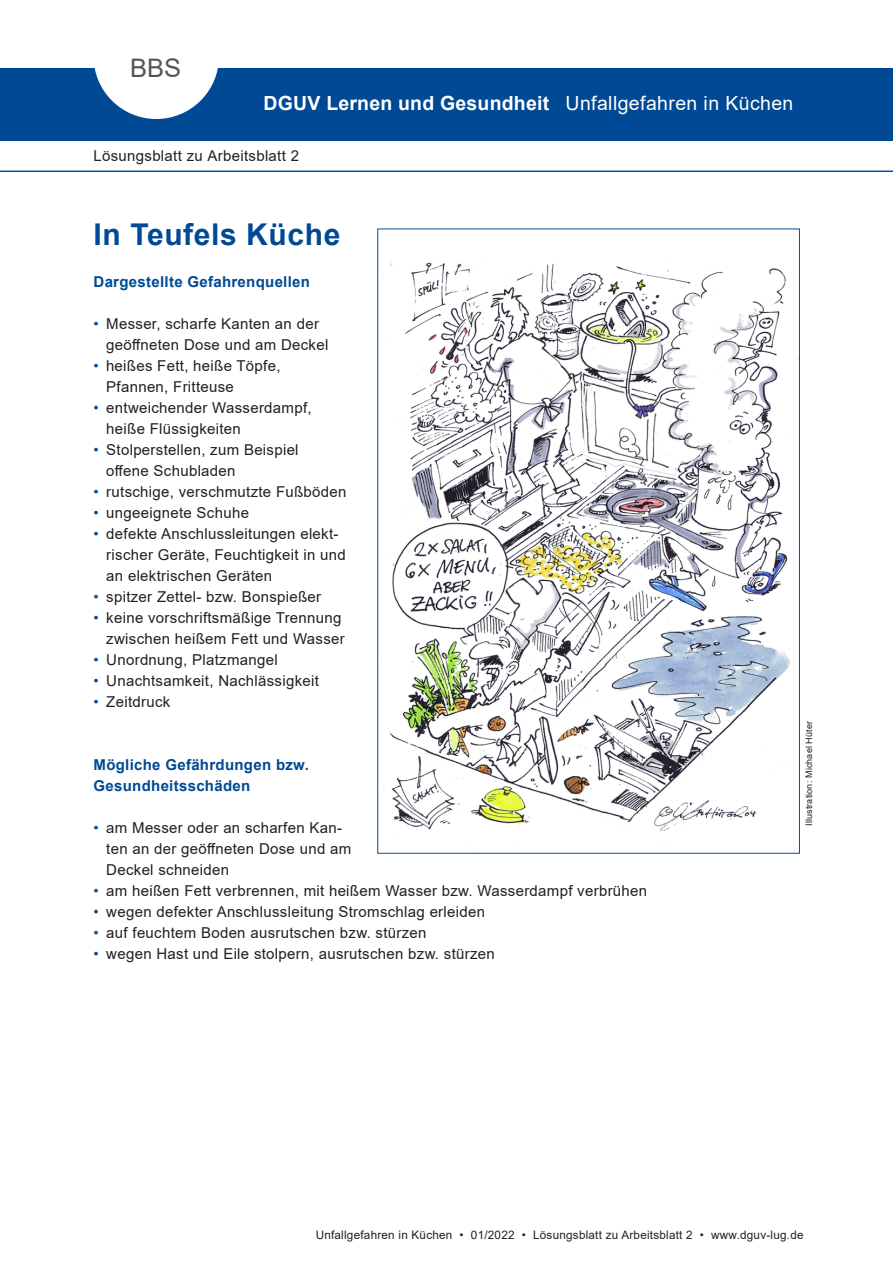
<style>
.page{position:relative;width:893px;height:1263px;background:#fff}
.page>*{position:absolute;margin:0;border:0;box-sizing:border-box;transform-origin:0 0}
.Ueberschrift{font:700 30px "Arial";letter-spacing:.02em;color:#004994}
.head{font:25.5px "Arial";color:#555}
.t1{font:700 19.5px "Arial";letter-spacing:.01em;color:#fff}
.t2{font:19.5px "Arial";letter-spacing:.02em;color:#fff}
.Fliesstext{font:15px/21px "Arial";letter-spacing:.02em;color:#231f20}
.Fliesstext-2{font:700 15px/21px "Arial";letter-spacing:.02em;color:#004994}
.fusszeile{font:11.7px "Arial";letter-spacing:.02em;color:#231f20}
.Bildnachweis{font:9px "Arial";letter-spacing:.015em;color:#231f20}
.s1{color:#01519b}
</style>
<div class="page">
<div style="left:0;top:68px;width:893px;height:72px;background:#004994"></div>
<svg style="left:94px;top:68px;width:124px;height:51px"></svg>
<hr style="left:0;top:171px;width:893px;height:1px;background:#01519b">
<img style="left:381px;top:262px;width:417px;height:585px">
<p class="head" style="left:130px;top:50px;width:53px">BBS</p>
<p class="t1" style="left:264px;top:89px;width:287px">DGUV Lernen und Gesundheit</p>
<p class="t2" style="left:566px;top:90px;width:229px">Unfallgefahren in Küchen</p>
<p class="Fliesstext" style="left:94px;top:145px;width:207px">Lösungsblatt zu Arbeitsblatt 2</p>
<p class="Ueberschrift" style="left:94px;top:213px;width:248px">In Teufels Küche</p>
<p class="Fliesstext-2" style="left:94px;top:271px;width:218px">Dargestellte Gefahrenquellen</p>
<p class="Fliesstext" style="left:106px;top:313px;width:224px;text-indent:-13px"><span class="s1">•</span> Messer, scharfe Kanten an der geöffneten Dose und am Deckel</p>
<p class="Fliesstext" style="left:94px;top:355px;width:188px"><span class="s1">•</span> heißes Fett, heiße Töpfe,</p>
<p class="Fliesstext" style="left:106px;top:376px;width:129px">Pfannen, Fritteuse</p>
<p class="Fliesstext" style="left:94px;top:397px;width:220px"><span class="s1">•</span> entweichender Wasserdampf,</p>
<p class="Fliesstext" style="left:106px;top:418px;width:136px">heiße Flüssigkeiten</p>
<p class="Fliesstext" style="left:94px;top:439px;width:207px"><span class="s1">•</span> Stolperstellen, zum Beispiel</p>
<p class="Fliesstext" style="left:106px;top:460px;width:131px">offene Schubladen</p>
<p class="Fliesstext" style="left:94px;top:481px;width:254px"><span class="s1">•</span> rutschige, verschmutzte Fußböden</p>
<p class="Fliesstext" style="left:94px;top:502px;width:157px"><span class="s1">•</span> ungeeignete Schuhe</p>
<p class="Fliesstext" style="left:106px;top:523px;width:241px;text-indent:-13px"><span class="s1">•</span> defekte Anschlussleitungen elekt&shy;rischer Geräte, Feuchtigkeit in und an elektrischen Geräten</p>
<p class="Fliesstext" style="left:94px;top:586px;width:229px"><span class="s1">•</span> spitzer Zettel- bzw. Bonspießer</p>
<p class="Fliesstext" style="left:94px;top:607px;width:253px;text-align:right"><span class="s1">•</span> keine vorschriftsmäßige Trennung zwischen heißem Fett und Wasser</p>
<p class="Fliesstext" style="left:94px;top:649px;width:186px"><span class="s1">•</span> Unordnung, Platzmangel</p>
<p class="Fliesstext" style="left:94px;top:670px;width:227px"><span class="s1">•</span> Unachtsamkeit, Nachlässigkeit</p>
<p class="Fliesstext" style="left:94px;top:691px;width:78px"><span class="s1">•</span> Zeitdruck</p>
<p class="Fliesstext-2" style="left:94px;top:754px;width:217px">Mögliche Gefährdungen bzw.<br>Gesundheitsschäden</p>
<p class="Fliesstext" style="left:106px;top:817px;width:246px;text-indent:-13px"><span class="s1">•</span> am Messer oder an scharfen Kan&shy;ten an der geöffneten Dose und am<br>Deckel schneiden</p>
<p class="Fliesstext" style="left:94px;top:880px;width:555px"><span class="s1">•</span> am heißen Fett verbrennen, mit heißem Wasser bzw. Wasserdampf verbrühen</p>
<p class="Fliesstext" style="left:94px;top:901px;width:393px"><span class="s1">•</span> wegen defekter Anschlussleitung Stromschlag erleiden</p>
<p class="Fliesstext" style="left:94px;top:922px;width:335px"><span class="s1">•</span> auf feuchtem Boden ausrutschen bzw. stürzen</p>
<p class="Fliesstext" style="left:94px;top:943px;width:403px"><span class="s1">•</span> wegen Hast und Eile stolpern, ausrutschen bzw. stürzen</p>
<p class="Bildnachweis" style="left:803px;top:826px;width:107px;rotate:-90deg">Illustration: Michael Hüter</p>
<p class="fusszeile" style="left:316px;top:1227px;width:489px">Unfallgefahren in Küchen • 01/2022 • Lösungsblatt zu Arbeitsblatt 2 • www.dguv-lug.de</p>
</div>
